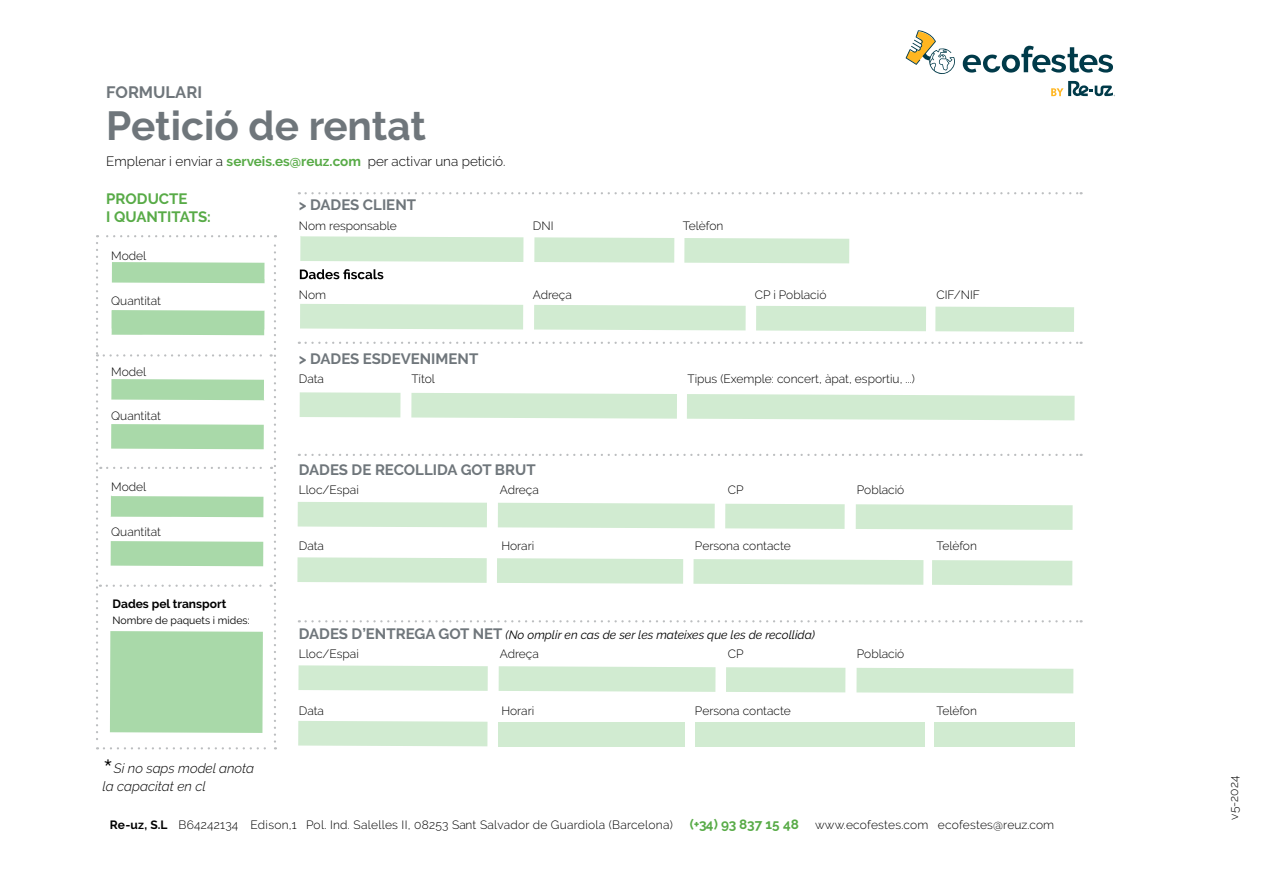
<style>
.page{position:relative;width:1263px;height:893px;background:#fff}
.page>*{position:absolute;margin:0;border:0;box-sizing:border-box;transform-origin:0 0}
.t1{font:700 40.5px "Raleway";color:#6f767b}
.t2{font:300 36px "Raleway";color:#000}
.t3{font:700 16.5px "Raleway";color:#6f767b}
.t4{font:700 15px "Raleway";color:#6f767b}
.t5{font:700 15px/18px "Raleway";color:#58ab47}
.t6{font:300 13.5px "Raleway";color:#000}
.t7{font:italic 300 13.5px/18px "Raleway";color:#000}
.t8{font:300 12px "Raleway";color:#000}
.t9{font:300 12px "Raleway";letter-spacing:.02em;color:#000}
.t10{font:italic 12px/19.5px "Raleway";color:#000}
.t11{font:700 12px "Raleway";color:#000}
.t12{font:10.5px "Raleway";color:#000}
.s1{font-weight:700;color:#58ab47}
.s2{font-weight:700;font-style:normal;font-size:15px;color:#6f767b}
.s3{font-weight:300;font-style:normal}
.s4{font-weight:700}
.s5{font-weight:700;font-size:13.5px;color:#58ab47}
</style>
<div class="page">
<svg style="left:300px;top:269px;width:83px;height:10px"></svg>
<svg style="left:306px;top:620px;width:776px;height:2px"></svg>
<svg style="left:306px;top:454px;width:776px;height:2px"></svg>
<svg style="left:306px;top:342px;width:776px;height:2px"></svg>
<svg style="left:306px;top:192px;width:776px;height:2px"></svg>
<svg style="left:300px;top:236px;width:223px;height:26px;background:#d3ecd3"></svg>
<div style="left:300px;top:304px;width:223px;height:25px;background:#d1ebd1"></div>
<svg style="left:534px;top:237px;width:140px;height:26px;background:#d3ecd3"></svg>
<div style="left:534px;top:305px;width:212px;height:25px;background:#d1ebd1"></div>
<div style="left:684px;top:238px;width:165px;height:25px;background:#d1ebd1"></div>
<div style="left:756px;top:306px;width:170px;height:25px;background:#d1ebd1"></div>
<div style="left:935px;top:307px;width:139px;height:25px;background:#d1ebd1"></div>
<div style="left:300px;top:392px;width:100px;height:25px;background:#d1ebd1"></div>
<svg style="left:411px;top:393px;width:266px;height:26px;background:#d3ecd3"></svg>
<svg style="left:687px;top:394px;width:387px;height:26px;background:#d3ecd3"></svg>
<div style="left:298px;top:502px;width:189px;height:25px;background:#d1ebd1"></div>
<svg style="left:297px;top:557px;width:190px;height:26px;background:#d3ecd3"></svg>
<div style="left:498px;top:503px;width:217px;height:25px;background:#d1ebd1"></div>
<svg style="left:497px;top:558px;width:186px;height:26px;background:#d3ebd3"></svg>
<svg style="left:693px;top:559px;width:230px;height:26px;background:#d3ecd3"></svg>
<div style="left:932px;top:560px;width:140px;height:25px;background:#d1ebd1"></div>
<div style="left:725px;top:504px;width:120px;height:25px;background:#d1ebd1"></div>
<svg style="left:856px;top:504px;width:217px;height:26px;background:#d3ecd3"></svg>
<svg style="left:298px;top:665px;width:190px;height:26px;background:#d3ecd3"></svg>
<div style="left:298px;top:721px;width:189px;height:25px;background:#d1ebd1"></div>
<svg style="left:499px;top:666px;width:216px;height:26px;background:#d3ebd3"></svg>
<div style="left:499px;top:722px;width:186px;height:25px;background:#d1ebd1"></div>
<div style="left:695px;top:722px;width:230px;height:25px;background:#d1ebd1"></div>
<div style="left:934px;top:722px;width:140px;height:25px;background:#d1ebd1"></div>
<div style="left:726px;top:667px;width:119px;height:25px;background:#d1ebd1"></div>
<div style="left:856px;top:668px;width:217px;height:25px;background:#d1ebd1"></div>
<svg style="left:96px;top:235px;width:180px;height:514px"></svg>
<svg style="left:963px;top:46px;width:150px;height:27px"></svg>
<svg style="left:905px;top:30px;width:50px;height:44px"></svg>
<svg style="left:1051px;top:81px;width:64px;height:15px"></svg>
<h3 class="t3" style="left:106px;top:83px;width:97px">FORMULARI</h3>
<h1 class="t1" style="left:106px;top:102px;width:321px">Petició de rentat</h1>
<p class="t6" style="left:106px;top:154px;width:401px">Emplenar i enviar a <span class="s1">serveis.es@reuz.com</span> per activar una petició.</p>
<p class="t5" style="left:106px;top:190px;width:106px">PRODUCTE<br>I QUANTITATS:</p>
<p class="t4" style="left:299px;top:196px;width:119px">&gt; DADES CLIENT</p>
<p class="t8" style="left:299px;top:219px;width:99px">Nom responsable</p>
<p class="t8" style="left:533px;top:219px;width:22px">DNI</p>
<p class="t8" style="left:683px;top:219px;width:42px">Telèfon</p>
<p class="t8" style="left:111px;top:249px;width:37px">Model</p>
<p class="t8" style="left:111px;top:293px;width:51px">Quantitat</p>
<p class="t8" style="left:111px;top:364px;width:37px">Model</p>
<p class="t8" style="left:111px;top:409px;width:51px">Quantitat</p>
<p class="t8" style="left:111px;top:480px;width:37px">Model</p>
<p class="t8" style="left:111px;top:524px;width:51px">Quantitat</p>
<p class="t11" style="left:113px;top:597px;width:115px">Dades pel transport</p>
<p class="t12" style="left:113px;top:614px;width:139px">Nombre de paquets i mides:</p>
<h2 class="t2" style="left:103px;top:751px;width:13px">*</h2>
<p class="t7" style="left:103px;top:759px;width:153px;text-indent:11px">Si no saps model anota la capacitat en cl</p>
<p class="t8" style="left:299px;top:287px;width:29px">Nom</p>
<p class="t8" style="left:533px;top:287px;width:41px">Adreça</p>
<p class="t8" style="left:755px;top:287px;width:73px">CP i Població</p>
<p class="t8" style="left:936px;top:287px;width:45px">CIF/NIF</p>
<p class="t4" style="left:299px;top:350px;width:181px">&gt; DADES ESDEVENIMENT</p>
<p class="t8" style="left:299px;top:372px;width:27px">Data</p>
<p class="t8" style="left:411px;top:372px;width:25px">Títol</p>
<p class="t8" style="left:687px;top:372px;width:229px">Tipus (Exemple: concert, àpat, esportiu, ...)</p>
<p class="t4" style="left:299px;top:461px;width:238px">DADES DE RECOLLIDA GOT BRUT</p>
<p class="t8" style="left:299px;top:483px;width:61px">Lloc/Espai</p>
<p class="t8" style="left:500px;top:483px;width:41px">Adreça</p>
<p class="t8" style="left:728px;top:483px;width:17px">CP</p>
<p class="t8" style="left:857px;top:483px;width:49px">Població</p>
<p class="t8" style="left:299px;top:539px;width:27px">Data</p>
<p class="t8" style="left:501px;top:539px;width:34px">Horari</p>
<p class="t8" style="left:695px;top:539px;width:97px">Persona contacte</p>
<p class="t8" style="left:936px;top:539px;width:42px">Telèfon</p>
<p class="t10" style="left:299px;top:625px;width:518px"><span class="s2">DADES D’ENTREGA GOT NET</span> (No omplir en cas de ser les mateixes que les de recollida)<br><span class="s3">Lloc/Espai</span></p>
<p class="t8" style="left:500px;top:647px;width:41px">Adreça</p>
<p class="t8" style="left:728px;top:647px;width:17px">CP</p>
<p class="t8" style="left:857px;top:647px;width:49px">Població</p>
<p class="t8" style="left:299px;top:703px;width:27px">Data</p>
<p class="t8" style="left:501px;top:703px;width:34px">Horari</p>
<p class="t8" style="left:695px;top:703px;width:97px">Persona contacte</p>
<p class="t8" style="left:936px;top:703px;width:42px">Telèfon</p>
<p class="t9" style="left:110px;top:818px;width:565px"><span class="s4">Re-uz, S.L</span> B64242134 Edison,1 Pol. Ind. Salelles II, 08253 Sant Salvador de Guardiola (Barcelona)</p>
<p class="t8" style="left:690px;top:818px;width:366px"><span class="s5">(+34) 93 837 15 48</span> www.ecofestes.com ecofestes@reuz.com</p>
<p class="t8" style="left:1227px;top:820px;width:45px;rotate:-90deg">v5-2024</p>
</div>
